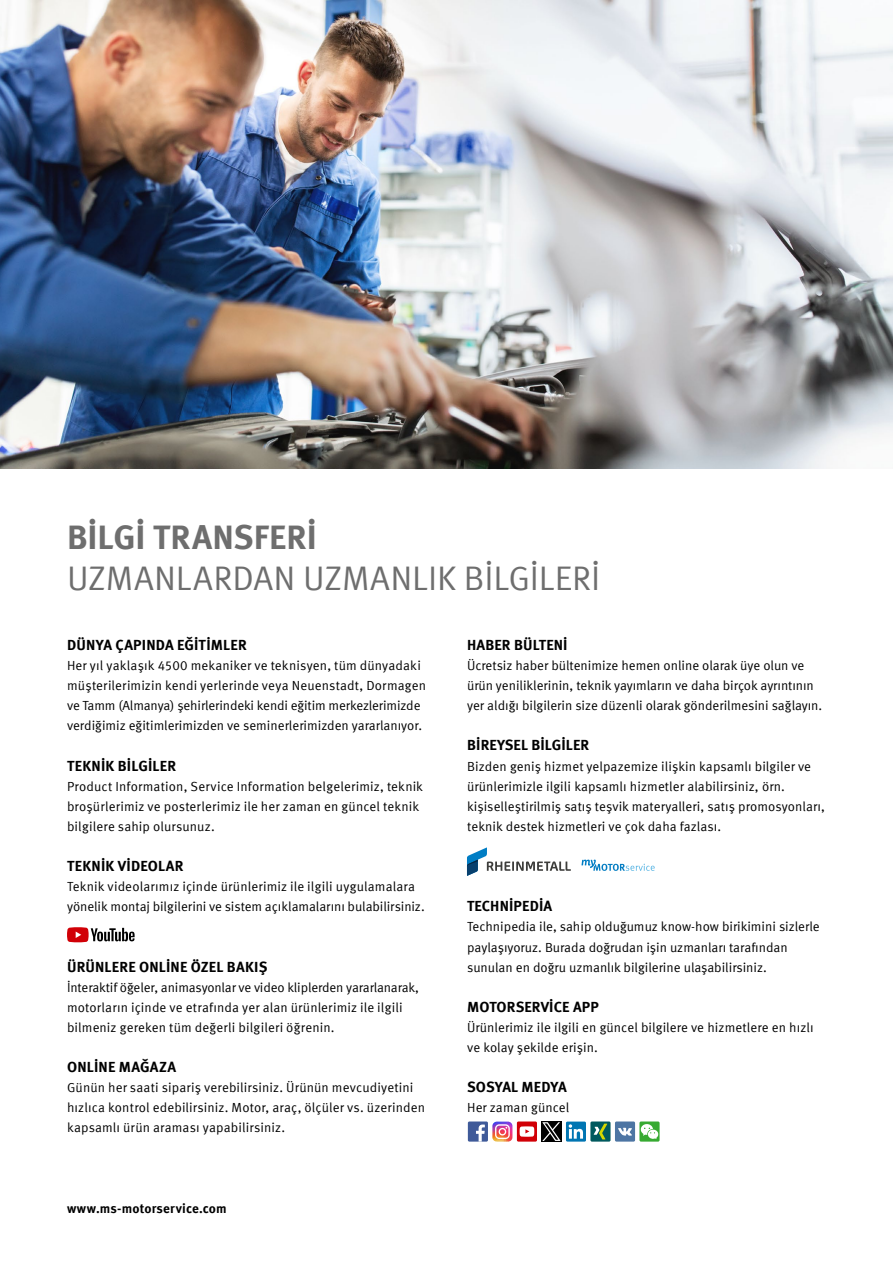
<style>
.page{position:relative;width:893px;height:1263px;background:#fff}
.page>*{position:absolute;margin:0;border:0;box-sizing:border-box;transform-origin:0 0}
.t1{font:34.05px "Meta Offc Pro Norm";color:#6e6e6e}
.t2{font:700 34.05px "Meta Offc Pro";color:#6e6e6e}
.t3{font:700 14.7px "Meta Offc Pro";letter-spacing:.01em;color:#000}
.t4{font:13.2px/20.1px "Meta Offc Pro Norm";letter-spacing:.005em;color:#000}
.t5{font:700 13.2px "Meta Offc Pro";letter-spacing:.01em;color:#000}
</style>
<div class="page">
<img style="left:0;top:0;width:893px;height:468px">
<svg style="left:67px;top:927px;width:68px;height:15px"></svg>
<svg style="left:467px;top:847px;width:104px;height:29px"></svg>
<svg style="left:581px;top:860px;width:74px;height:11px"></svg>
<div style="left:468px;top:1121px;width:20px;height:20px;background:#3f5a99;border-radius:2px"></div>
<svg style="left:476px;top:1124px;width:9px;height:17px"></svg>
<div style="left:590px;top:1121px;width:21px;height:20px;background:#00595e;border-radius:2px"></div>
<svg style="left:594px;top:1124px;width:13px;height:15px"></svg>
<div style="left:517px;top:1121px;width:20px;height:20px;background:#d10007;border-radius:2px"></div>
<svg style="left:520px;top:1126px;width:14px;height:11px"></svg>
<div style="left:615px;top:1121px;width:20px;height:20px;background:#4d75a3;border-radius:2px"></div>
<svg style="left:618px;top:1128px;width:14px;height:8px"></svg>
<div style="left:639px;top:1121px;width:21px;height:20px;background:#37aa32;border-radius:2px"></div>
<svg style="left:640px;top:1124px;width:19px;height:15px"></svg>
<div style="left:566px;top:1121px;width:20px;height:20px;background:#0075b2"></div>
<svg style="left:569px;top:1124px;width:14px;height:15px"></svg>
<svg style="left:492px;top:1121px;width:20px;height:21px"></svg>
<svg style="left:541px;top:1121px;width:20px;height:20px"></svg>
<h1 class="t2" style="left:67px;top:511px;width:251px">BİLGİ TRANSFERİ</h1>
<h1 class="t1" style="left:67px;top:552px;width:535px">UZMANLARDAN UZMANLIK BİLGİLERİ</h1>
<p class="t3" style="left:67px;top:633px;width:181px">DÜNYA ÇAPINDA EĞİTİMLER</p>
<p class="t4" style="left:67px;top:654px;width:361px">Her yıl yaklaşık 4500 mekaniker ve teknisyen, tüm dünyadaki müşterilerimizin kendi yerlerinde veya Neuenstadt, Dormagen ve Tamm (Almanya) şehirlerindeki kendi eğitim merkezlerimizde verdiğimiz eğitimlerimizden ve seminerlerimizden yararlanıyor.</p>
<p class="t3" style="left:67px;top:754px;width:111px">TEKNİK BİLGİLER</p>
<p class="t4" style="left:67px;top:775px;width:357px">Product Information, Service Information belgelerimiz, teknik broşürlerimiz ve posterlerimiz ile her zaman en güncel teknik bilgilere sahip olursunuz.</p>
<p class="t3" style="left:67px;top:854px;width:118px">TEKNİK VİDEOLAR</p>
<p class="t4" style="left:67px;top:876px;width:359px">Teknik videolarımız içinde ürünlerimiz ile ilgili uygulamalara yönelik montaj bilgilerini ve sistem açıklamalarını bulabilirsiniz.</p>
<p class="t3" style="left:67px;top:955px;width:202px">ÜRÜNLERE ONLİNE ÖZEL BAKIŞ</p>
<p class="t4" style="left:67px;top:976px;width:353px">İnteraktif öğeler, animasyonlar ve video kliplerden yararlanarak, motorların içinde ve etrafında yer alan ürünlerimiz ile ilgili bilmeniz gereken tüm değerli bilgileri öğrenin.</p>
<p class="t3" style="left:67px;top:1055px;width:111px">ONLİNE MAĞAZA</p>
<p class="t4" style="left:67px;top:1077px;width:359px">Günün her saati sipariş verebilirsiniz. Ürünün mevcudiyetini hızlıca kontrol edebilirsiniz. Motor, araç, ölçüler vs. üzerinden kapsamlı ürün araması yapabilirsiniz.</p>
<p class="t5" style="left:67px;top:1198px;width:161px">www.ms-motorservice.com</p>
<p class="t3" style="left:467px;top:633px;width:102px">HABER BÜLTENİ</p>
<p class="t4" style="left:467px;top:654px;width:357px">Ücretsiz haber bültenimize hemen online olarak üye olun ve ürün yeniliklerinin, teknik yayımların ve daha birçok ayrıntının yer aldığı bilgilerin size düzenli olarak gönderilmesini sağlayın.</p>
<p class="t3" style="left:467px;top:734px;width:124px">BİREYSEL BİLGİLER</p>
<p class="t4" style="left:467px;top:755px;width:359px">Bizden geniş hizmet yelpazemize ilişkin kapsamlı bilgiler ve ürünlerimizle ilgili kapsamlı hizmetler alabilirsiniz, örn. kişiselleştirilmiş satış teşvik materyalleri, satış promosyonları, teknik destek hizmetleri ve çok daha fazlası.</p>
<p class="t3" style="left:467px;top:895px;width:87px">TECHNİPEDİA</p>
<p class="t4" style="left:467px;top:916px;width:354px">Technipedia ile, sahip olduğumuz know-how birikimini sizlerle paylaşıyoruz. Burada doğrudan işin uzmanları tarafından sunulan en doğru uzmanlık bilgilerine ulaşabilirsiniz.</p>
<p class="t3" style="left:467px;top:995px;width:133px">MOTORSERVİCE APP</p>
<p class="t4" style="left:467px;top:1016px;width:348px">Ürünlerimiz ile ilgili en güncel bilgilere ve hizmetlere en hızlı ve kolay şekilde erişin.</p>
<p class="t3" style="left:467px;top:1076px;width:101px">SOSYAL MEDYA</p>
<p class="t4" style="left:467px;top:1097px;width:104px">Her zaman güncel</p>
</div>
